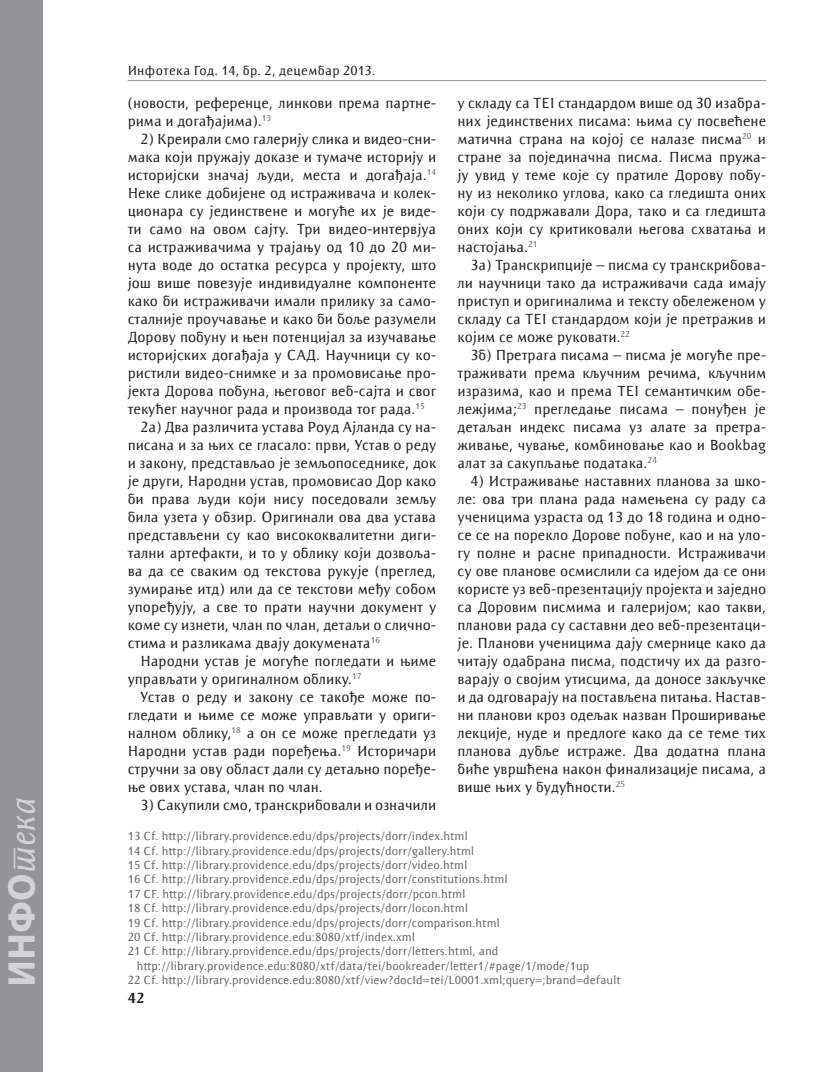
<style>
.page{position:relative;width:830px;height:1072px;background:#fff}
.page>*{position:absolute;margin:0;border:0;box-sizing:border-box;transform-origin:0 0}
.t1{font:700 36px "DejaVu Sans Condensed";color:#d1d2d4}
.t2{font:15px/18px "Resavska BG Sans";color:#231f20;text-align:justify}
.t3{font:700 15px "Resavska BG Sans";color:#231f20}
.t4{font:13.5px "Resavska BG Sans";letter-spacing:.025em;color:#231f20}
.t5{font:12px "Resavska BG Sans";color:#636366}
.s1{font-family:"Resavska BG Sans";font-weight:400;font-style:italic}
</style>
<div class="page">
<hr style="left:128px;top:80px;width:637px;height:1px;background:#939598">
<div style="left:0;top:0;width:43px;height:1071px;background:#939598"></div>
<h1 class="t1" style="left:-7px;top:986px;width:191px;rotate:-90deg">Инфо<span class="s1">тека</span></h1>
<p class="t4" style="left:128px;top:63px;width:249px">Инфотека Год. 14, бр. 2, децембар 2013.</p>
<p class="t2" style="left:128px;top:94px;width:310px">(новости, референце, линкови према партне&shy;рима и догађајима).<sup>13</sup></p>
<p class="t2" style="left:140px;top:130px;width:297px">2) Креирали смо галерију слика и видео-сни-</p>
<p class="t2" style="left:128px;top:148px;width:310px">мака који пружају доказе и тумаче историју и</p>
<p class="t2" style="left:128px;top:166px;width:310px">историјски значај људи, места и догађаја.<sup>14</sup></p>
<p class="t2" style="left:128px;top:184px;width:310px">Неке слике добијене од истраживача и колек-</p>
<p class="t2" style="left:128px;top:202px;width:310px">ционара су јединствене и могуће их је виде-</p>
<p class="t2" style="left:128px;top:220px;width:310px">ти само на овом сајту. Три видео-интервјуа</p>
<p class="t2" style="left:128px;top:238px;width:310px">са истраживачима у трајању од 10 до 20 ми-</p>
<p class="t2" style="left:128px;top:256px;width:310px">нута воде до остатка ресурса у пројекту, што</p>
<p class="t2" style="left:128px;top:274px;width:310px">још више повезује индивидуалне компоненте</p>
<p class="t2" style="left:128px;top:292px;width:310px">како би истраживачи имали прилику за само-</p>
<p class="t2" style="left:128px;top:310px;width:310px">сталније проучавање и како би боље разумели</p>
<p class="t2" style="left:128px;top:328px;width:310px">Дорову побуну и њен потенцијал за изучавање</p>
<p class="t2" style="left:128px;top:346px;width:310px">историјских догађаја у САД. Научници су ко-</p>
<p class="t2" style="left:128px;top:364px;width:310px">ристили видео-снимке и за промовисање про-</p>
<p class="t2" style="left:128px;top:382px;width:310px">јекта Дорова побуна, његовог веб-сајта и свог</p>
<p class="t2" style="left:128px;top:400px;width:298px">текућег научног рада и производа тог рада.<sup>15</sup></p>
<p class="t2" style="left:140px;top:418px;width:297px">2а) Два различита устава Роуд Ајланда су на-</p>
<p class="t2" style="left:128px;top:436px;width:310px">писана и за њих се гласало: први, Устав о реду</p>
<p class="t2" style="left:128px;top:454px;width:310px">и закону, представљао је земљопоседнике, док</p>
<p class="t2" style="left:128px;top:472px;width:310px">је други, Народни устав, промовисао Дор како</p>
<p class="t2" style="left:128px;top:490px;width:310px">би права људи који нису поседовали земљу</p>
<p class="t2" style="left:128px;top:508px;width:310px">била узета у обзир. Оригинали ова два устава</p>
<p class="t2" style="left:128px;top:526px;width:310px">представљени су као висококвалитетни диги-</p>
<p class="t2" style="left:128px;top:544px;width:310px">тални артефакти, и то у облику који дозвоља-</p>
<p class="t2" style="left:128px;top:562px;width:310px">ва да се сваким од текстова рукује (преглед,</p>
<p class="t2" style="left:128px;top:580px;width:310px">зумирање итд) или да се текстови међу собом</p>
<p class="t2" style="left:128px;top:598px;width:310px">упоређују, а све то прати научни документ у</p>
<p class="t2" style="left:128px;top:616px;width:310px">коме су изнети, члан по члан, детаљи о слично-</p>
<p class="t2" style="left:128px;top:634px;width:254px">стима и разликама двају докумената<sup>16</sup></p>
<p class="t2" style="left:140px;top:652px;width:297px">Народни устав је могуће погледати и њиме</p>
<p class="t2" style="left:128px;top:670px;width:235px">управљати у оригиналном облику.<sup>17</sup></p>
<p class="t2" style="left:140px;top:688px;width:297px">Устав о реду и закону се такође може по-</p>
<p class="t2" style="left:128px;top:706px;width:310px">гледати и њиме се може управљати у ориги-</p>
<p class="t2" style="left:128px;top:724px;width:310px">налном облику,<sup>18</sup> а он се може прегледати уз</p>
<p class="t2" style="left:128px;top:742px;width:310px">Народни устав ради поређења.<sup>19</sup> Историчари</p>
<p class="t2" style="left:128px;top:760px;width:310px">стручни за ову област дали су детаљно поређе-</p>
<p class="t2" style="left:128px;top:778px;width:197px">ње ових устава, члан по члан.</p>
<p class="t2" style="left:140px;top:796px;width:297px">3) Сакупили смо, транскрибовали и означили</p>
<p class="t2" style="left:457px;top:94px;width:310px">у складу са TEI стандардом више од 30 изабра&shy;них јединствених писама: њима су посвећене матична страна на којој се налазе писма<sup>20</sup> и стране за појединачна писма. Писма пружа&shy;ју увид у теме које су пратиле Дорову побу&shy;ну из неколико углова, како са гледишта оних који су подржавали Дора, тако и са гледишта оних који су критиковали његова схватања и настојања.<sup>21</sup></p>
<p class="t2" style="left:457px;top:256px;width:310px;text-indent:13px">3а) Транскрипције – писма су транскрибова&shy;ли научници тако да истраживачи сада имају приступ и оригиналима и тексту обележеном у складу са TEI стандардом који је претражив и којим се може руковати.<sup>22</sup></p>
<p class="t2" style="left:457px;top:346px;width:310px;text-indent:13px">3б) Претрага писама – писма је могуће пре&shy;траживати према кључним речима, кључним изразима, као и према TEI семантичким обе&shy;лежјима;<sup>23</sup> прегледање писама – понуђен је детаљан индекс писама уз алате за претра&shy;живање, чување, комбиновање као и Bookbag алат за сакупљање података.<sup>24</sup></p>
<p class="t2" style="left:457px;top:472px;width:310px;text-indent:13px">4) Истраживање наставних планова за шко&shy;ле: ова три плана рада намењена су раду са ученицима узраста од 13 до 18 година и одно&shy;се се на порекло Дорове побуне, као и на уло&shy;гу полне и расне припадности. Истраживачи су ове планове осмислили са идејом да се они користе уз веб-презентацију пројекта и заједно са Доровим писмима и галеријом; као такви, планови рада су саставни део веб-презентаци&shy;је. Планови ученицима дају смернице како да читају одабрана писма, подстичу их да разго&shy;варају о својим утисцима, да доносе закључке и да одговарају на постављена питања. Настав&shy;ни планови кроз одељак назван Проширивање лекције, нуде и предлоге како да се теме тих планова дубље истраже. Два додатна плана биће увршћена након финализације писама, а више њих у будућности.<sup>25</sup></p>
<p class="t5" style="left:128px;top:829px;width:341px">13 Cf. http://library.providence.edu/dps/projects/dorr/index.html</p>
<p class="t5" style="left:128px;top:843px;width:348px">14 Cf. http://library.providence.edu/dps/projects/dorr/gallery.html</p>
<p class="t5" style="left:128px;top:858px;width:341px">15 Cf. http://library.providence.edu/dps/projects/dorr/video.html</p>
<p class="t5" style="left:128px;top:872px;width:381px">16 Cf. http://library.providence.edu/dps/projects/dorr/constitutions.html</p>
<p class="t5" style="left:128px;top:887px;width:339px">17 CF. http://library.providence.edu/dps/projects/dorr/pcon.html</p>
<p class="t5" style="left:128px;top:901px;width:342px">18 Cf. http://library.providence.edu/dps/projects/dorr/locon.html</p>
<p class="t5" style="left:128px;top:915px;width:373px">19 Cf. http://library.providence.edu/dps/projects/dorr/comparison.html</p>
<p class="t5" style="left:128px;top:930px;width:289px">20 Cf. http://library.providence.edu:8080/xtf/index.xml</p>
<p class="t5" style="left:128px;top:944px;width:372px">21 Cf. http://library.providence.edu/dps/projects/dorr/letters.html, and</p>
<p class="t5" style="left:137px;top:959px;width:454px">http://library.providence.edu:8080/xtf/data/tei/bookreader/letter1/#page/1/mode/1up</p>
<p class="t5" style="left:128px;top:973px;width:494px">22 Cf. http://library.providence.edu:8080/xtf/view?docId=tei/L0001.xml;query=;brand=default</p>
<p class="t3" style="left:128px;top:989px;width:18px">42</p>
</div>
